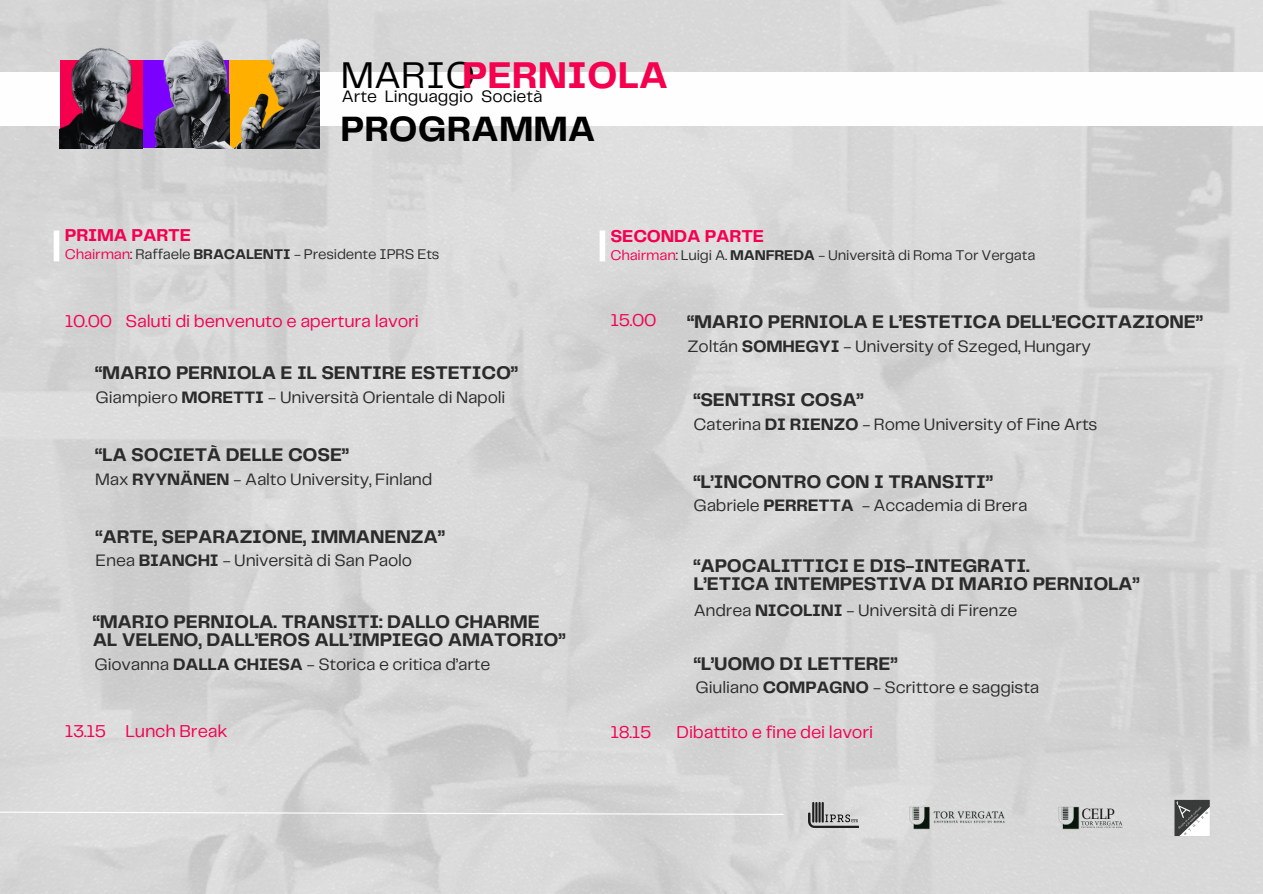
<style>
.page{position:relative;width:1263px;height:894px;background:#fff}
.page>*{position:absolute;margin:0;border:0;box-sizing:border-box;transform-origin:0 0}
.t1{font:700 38.7px "Telegraf";color:#f5004f}
.t2{font:700 36.45px "Telegraf";color:#000}
.t3{font:700 19.05px "Telegraf";letter-spacing:-.01em;color:#2b2b2b}
.t4{font:17.85px "Telegraf";letter-spacing:-.01em;color:#f5004f}
.t5{font:700 17.85px "Telegraf";letter-spacing:-.01em;color:#f5004f}
.t6{font:17.25px "Telegraf";letter-spacing:-.01em;color:#2b2b2b}
.t7{font:17.25px "Telegraf";color:#010101}
.t8{font:16.35px "Arapey";color:#000}
.t9{font:14.55px "Telegraf";letter-spacing:-.01em;color:#2b2b2b}
.s1{font-weight:400;color:#010101}
.s2{color:#f5004f}
.s3{font-weight:700}
</style>
<div class="page">
<img style="left:0;top:0;width:1263px;height:893px">
<div style="left:0;top:73px;width:1263px;height:53px;background:#fefefe"></div>
<img style="left:808px;top:802px;width:51px;height:24px">
<img style="left:1174px;top:799px;width:37px;height:37px">
<img style="left:907px;top:802px;width:102px;height:31px">
<img style="left:1056px;top:802px;width:23px;height:32px">
<img style="left:1079px;top:815px;width:45px;height:19px">
<img style="left:138px;top:40px;width:49px;height:108px">
<img style="left:60px;top:46px;width:83px;height:102px">
<img style="left:187px;top:38px;width:132px;height:110px">
<svg style="left:0;top:810px;width:784px;height:5px"></svg>
<div style="left:54px;top:230px;width:5px;height:31px;background:#fff"></div>
<div style="left:600px;top:230px;width:5px;height:31px;background:#fff"></div>
<p class="t5" style="left:65px;top:228px;width:128px">PRIMA PARTE</p>
<p class="t1" style="left:341px;top:58px;width:329px"><span class="s1">MARIO</span> ERNIOLA</p>
<p class="t7" style="left:342px;top:88px;width:37px">Arte</p>
<p class="t7" style="left:385px;top:88px;width:159px">Linguaggio Società</p>
<p class="t1" style="left:462px;top:58px;width:27px">P</p>
<p class="t2" style="left:341px;top:113px;width:257px">PROGRAMMA</p>
<h3 class="t5" style="left:610px;top:228px;width:155px">SECONDA PARTE</h3>
<p class="t9" style="left:65px;top:248px;width:376px"><span class="s2">Chairman</span>: Raffaele <span class="s3">BRACALENTI</span> - Presidente IPRS Ets</p>
<p class="t9" style="left:610px;top:248px;width:426px"><span class="s2">Chairman</span>: Luigi A. <span class="s3">MANFREDA</span> - Università di Roma Tor Vergata</p>
<p class="t4" style="left:65px;top:313px;width:49px">10.00</p>
<p class="t4" style="left:126px;top:313px;width:295px">Saluti di benvenuto e apertura lavori</p>
<p class="t4" style="left:610px;top:312px;width:48px">15.00</p>
<h4 class="t3" style="left:95px;top:365px;width:424px">“MARIO PERNIOLA E IL SENTIRE ESTETICO”</h4>
<p class="t6" style="left:96px;top:390px;width:411px">Giampiero <span class="s3">MORETTI</span> - Università Orientale di Napoli</p>
<h1 class="t3" style="left:95px;top:446px;width:255px">“LA SOCIETÀ DELLE COSE”</h1>
<h2 class="t6" style="left:95px;top:471px;width:339px">Max <span class="s3">RYYNÄNEN</span> - Aalto University, Finland</h2>
<p class="t3" style="left:96px;top:528px;width:351px">“ARTE, SEPARAZIONE, IMMANENZA”</p>
<h1 class="t6" style="left:96px;top:552px;width:318px">Enea <span class="s3">BIANCHI</span> - Università di San Paolo</h1>
<p class="t3" style="left:93px;top:613px;width:449px">“MARIO PERNIOLA. TRANSITI: DALLO CHARME</p>
<p class="t3" style="left:93px;top:631px;width:474px">AL VELENO, DALL’EROS ALL’IMPIEGO AMATORIO”</p>
<p class="t6" style="left:94px;top:656px;width:397px">Giovanna <span class="s3">DALLA CHIESA</span> - Storica e critica d’arte</p>
<p class="t3" style="left:687px;top:313px;width:517px">“MARIO PERNIOLA E L’ESTETICA DELL’ECCITAZIONE”</p>
<p class="t6" style="left:687px;top:339px;width:406px">Zoltán <span class="s3">SOMHEGYI</span> - University of Szeged, Hungary</p>
<p class="t3" style="left:693px;top:392px;width:172px">“SENTIRSI COSA”</p>
<p class="t6" style="left:693px;top:416px;width:405px">Caterina <span class="s3">DI RIENZO</span> - Rome University of Fine Arts</p>
<p class="t3" style="left:693px;top:473px;width:301px">“L’INCONTRO CON I TRANSITI”</p>
<p class="t6" style="left:693px;top:497px;width:335px">Gabriele <span class="s3">PERRETTA</span> - Accademia di Brera</p>
<p class="t3" style="left:693px;top:557px;width:338px">“APOCALITTICI E DIS-INTEGRATI.</p>
<p class="t3" style="left:693px;top:575px;width:448px">L’ETICA INTEMPESTIVA DI MARIO PERNIOLA”</p>
<p class="t6" style="left:694px;top:602px;width:325px">Andrea <span class="s3">NICOLINI</span> - Università di Firenze</p>
<p class="t3" style="left:694px;top:655px;width:205px">“L’UOMO DI LETTERE”</p>
<p class="t6" style="left:695px;top:679px;width:345px">Giuliano <span class="s3">COMPAGNO</span> - Scrittore e saggista</p>
<p class="t4" style="left:65px;top:722px;width:43px">13.15</p>
<p class="t4" style="left:126px;top:722px;width:103px">Lunch Break</p>
<h3 class="t4" style="left:677px;top:724px;width:198px">Dibattito e fine dei lavori</h3>
<p class="t4" style="left:610px;top:724px;width:42px">18.15</p>
<p class="t8" style="left:1082px;top:805px;width:34px">CELP</p>
</div>
